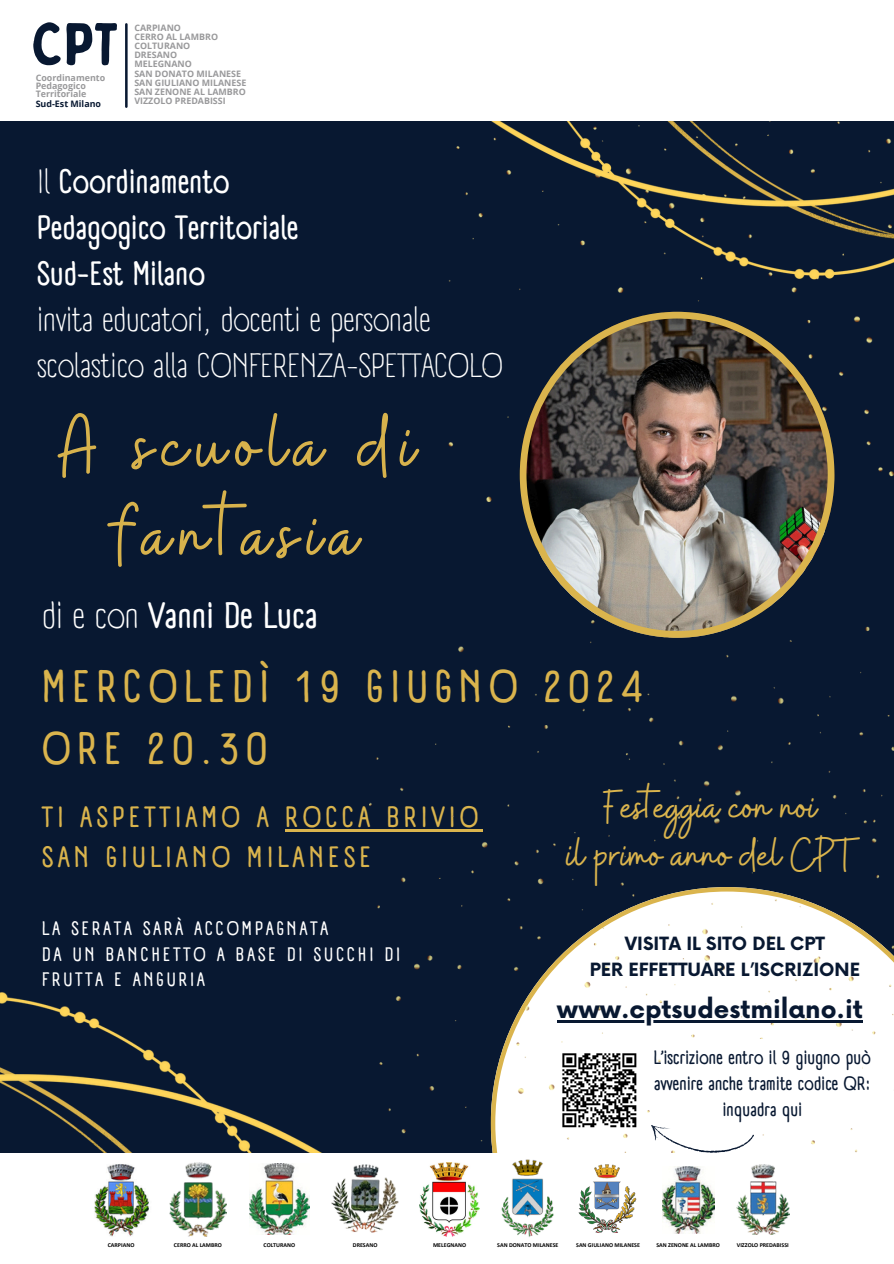
<style>
.page{position:relative;width:894px;height:1264px;background:#fff}
.page>*{position:absolute;margin:0;border:0;box-sizing:border-box;transform-origin:0 0}
.t1{font:90.45px/88.9px "Buffalo";letter-spacing:.1em;color:#dab44d;text-align:center}
.t2{font:59.7px "Bobby Jones Soft";color:#081831}
.t3{font:48.75px/47.2px "Buffalo";color:#dab44d;text-align:center}
.t4{font:700 44.55px/61.8px "A Day Without Sun Text";letter-spacing:.15em;color:#dab44d}
.t5{font:700 36px "A Day Without Sun Text";color:#fff}
.t6{font:33px/46.2px "A Day Without Sun Text";color:#fff}
.t7{font:700 28.8px/39.3px "A Day Without Sun Text";letter-spacing:.15em;color:#dab44d}
.t8{font:700 25.05px "Now";color:#081831}
.t9{font:700 19.05px/25.8px "A Day Without Sun Text";letter-spacing:.15em;color:#fff}
.t10{font:700 18.9px/25.8px "A Day Without Sun Text";color:#081831}
.t11{font:700 17.85px "Now";color:#081831}
.t12{font:700 8.85px "Open Sans";color:#99999b}
.t13{font:700 8.85px "Open Sans";color:#081831}
.t14{font:700 6px "Calibri";color:#000}
.s1{font-weight:700}
.s2{font-weight:400}
</style>
<div class="page">
<div style="left:0;top:0;width:893px;height:1263px;background:#081831"></div>
<img style="left:460px;top:120px;width:433px;height:160px">
<div style="left:0;top:0;width:893px;height:120px;background:#fff"></div>
<hr style="left:285px;top:829px;width:197px;height:3px;background:#dab44d">
<img style="left:0;top:992px;width:322px;height:161px">
<img style="left:369px;top:626px;width:524px;height:527px">
<img style="left:519px;top:312px;width:315px;height:325px">
<div style="left:558px;top:1049px;width:82px;height:82px;background:#fff"></div>
<svg style="left:562px;top:1053px;width:75px;height:75px"></svg>
<div style="left:0;top:1153px;width:893px;height:110px;background:#fff"></div>
<img style="left:578px;top:1164px;width:59px;height:69px">
<img style="left:170px;top:1162px;width:56px;height:74px">
<img style="left:250px;top:1163px;width:59px;height:71px">
<img style="left:332px;top:1164px;width:66px;height:68px">
<img style="left:662px;top:1166px;width:52px;height:66px">
<img style="left:736px;top:1164px;width:53px;height:70px">
<img style="left:94px;top:1164px;width:55px;height:73px">
<img style="left:419px;top:1162px;width:60px;height:74px">
<img style="left:501px;top:1159px;width:53px;height:78px">
<svg style="left:650px;top:1117px;width:105px;height:36px;background:#f2f2f4"></svg>
<hr style="left:125px;top:24px;width:3px;height:83px;background:#081831">
<div style="left:661px;top:1038px;width:200px;height:82px;background:#fff"></div>
<hr style="left:557px;top:1020px;width:305px;height:2px;background:#081831">
<p class="t2" style="left:32px;top:7px;width:88px">CPT</p>
<p class="t12" style="left:134px;top:22px;width:48px">CARPIANO</p>
<p class="t12" style="left:134px;top:31px;width:85px">CERRO AL LAMBRO</p>
<p class="t12" style="left:134px;top:40px;width:57px">COLTURANO</p>
<p class="t12" style="left:134px;top:49px;width:44px">DRESANO</p>
<p class="t12" style="left:134px;top:58px;width:59px">MELEGNANO</p>
<h3 class="t12" style="left:134px;top:67px;width:108px">SAN DONATO MILANESE</h3>
<h6 class="t12" style="left:134px;top:76px;width:113px">SAN GIULIANO MILANESE</h6>
<p class="t12" style="left:134px;top:85px;width:113px">SAN ZENONE AL LAMBRO</p>
<p class="t12" style="left:134px;top:94px;width:93px">VIZZOLO PREDABISSI</p>
<p class="t12" style="left:36px;top:71px;width:71px">Coordinamento</p>
<p class="t12" style="left:36px;top:79px;width:52px">Pedagogico</p>
<p class="t12" style="left:36px;top:88px;width:52px">Territoriale</p>
<p class="t13" style="left:36px;top:98px;width:67px">Sud-Est Milano</p>
<p class="t6" style="left:37px;top:158px;width:467px">Il <span class="s1">Coordinamento<br>Pedagogico Territoriale<br>Sud-Est Milano<br></span>invita educatori, docenti e personale scolastico alla CONFERENZA-SPETTACOLO</p>
<h1 class="t1" style="left:59px;top:406px;width:357px">A scuola di fantasia</h1>
<p class="t5" style="left:42px;top:593px;width:277px"><span class="s2">di e con</span> Vanni De Luca</p>
<p class="t4" style="left:42px;top:656px;width:602px">MERCOLEDÌ 19 GIUGNO 2024<br>ORE 20.30</p>
<p class="t7" style="left:42px;top:798px;width:437px">TI ASPETTIAMO A ROCCA BRIVIO<br>SAN GIULIANO MILANESE</p>
<p class="t9" style="left:42px;top:915px;width:287px">LA SERATA SARÀ ACCOMPAGNATA</p>
<p class="t9" style="left:42px;top:941px;width:359px">DA UN BANCHETTO A BASE DI SUCCHI DI<br>FRUTTA E ANGURIA</p>
<p class="t3" style="left:566px;top:786px;width:288px">Festeggia con noi<br>il primo anno del CPT</p>
<p class="t11" style="left:624px;top:934px;width:201px">VISITA IL SITO DEL CPT</p>
<p class="t11" style="left:589px;top:960px;width:271px">PER EFFETTUARE L’ISCRIZIONE</p>
<p class="t8" style="left:557px;top:995px;width:307px">www.cptsudestmilano.it</p>
<p class="t10" style="left:653px;top:1044px;width:219px">L’iscrizione entro il 9 giugno può avvenire anche tramite codice QR:</p>
<p class="t10" style="left:722px;top:1096px;width:81px">inquadra qui</p>
<p class="t14" style="left:108px;top:1242px;width:28px">CARPIANO</p>
<p class="t14" style="left:174px;top:1242px;width:49px">CERRO AL LAMBRO</p>
<h5 class="t14" style="left:263px;top:1242px;width:33px">COLTURANO</h5>
<p class="t14" style="left:353px;top:1242px;width:26px">DRESANO</p>
<h1 class="t14" style="left:433px;top:1242px;width:35px">MELEGNANO</h1>
<h5 class="t14" style="left:497px;top:1242px;width:63px">SAN DONATO MILANESE</h5>
<p class="t14" style="left:576px;top:1242px;width:65px">SAN GIULIANO MILANESE</p>
<h4 class="t14" style="left:656px;top:1242px;width:65px">SAN ZENONE AL LAMBRO</h4>
<p class="t14" style="left:736px;top:1242px;width:53px">VIZZOLO PREDABISSI</p>
</div>
